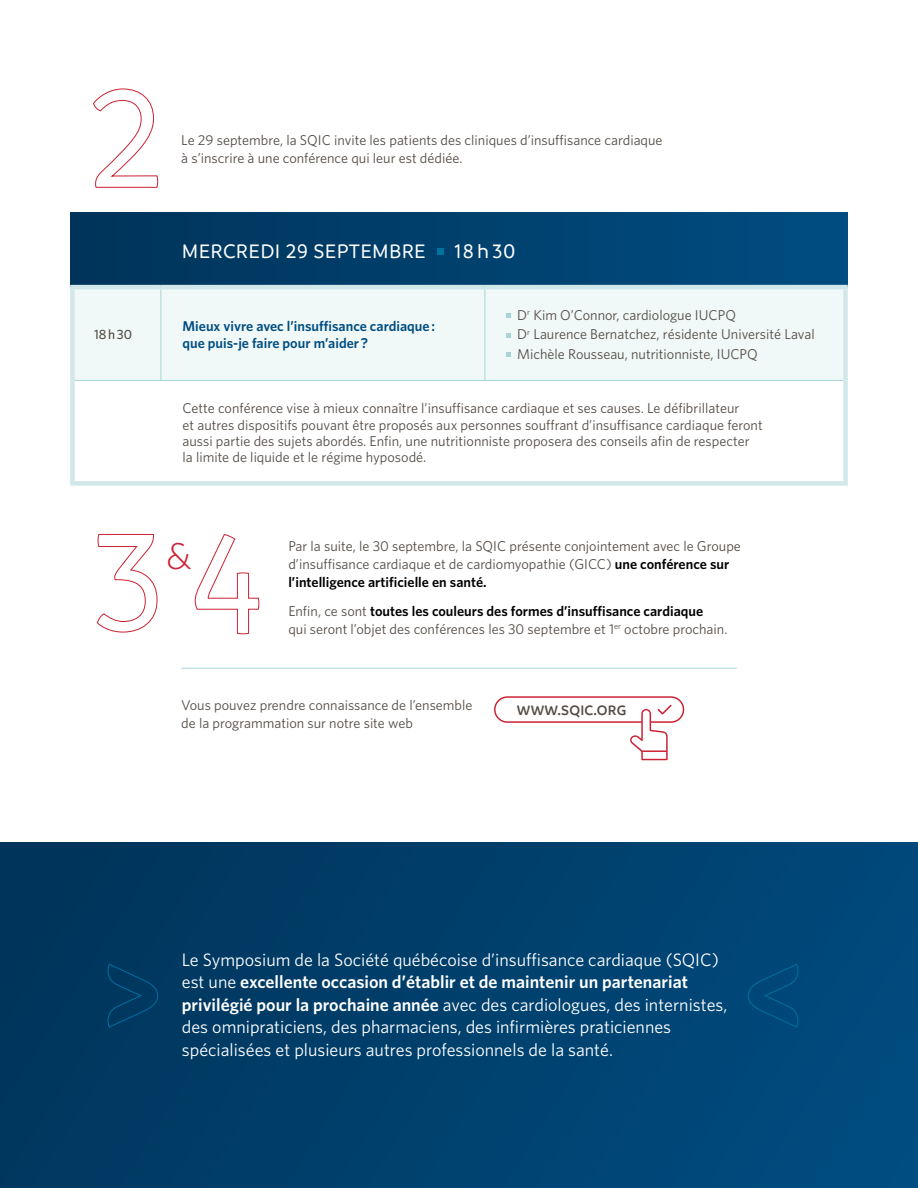
<style>
.page{position:relative;width:918px;height:1188px;background:#fff}
.page>*{position:absolute;margin:0;border:0;box-sizing:border-box;transform-origin:0 0}
.t1{font:300 37.5px "Whitney";color:#cb2233}
.t2{font:500 21px "Branding";letter-spacing:.015em;color:#fff}
.t3{font:18px/22.5px "Whitney";color:#fff}
.t4{font:600 14.7px "Branding";letter-spacing:.015em;color:#544b45}
.t5{font:14.25px/18px "Whitney";color:#544b45}
.t6{font:600 14.25px/16.2px "Whitney";color:#004d81}
.t7{font:500 13.5px "Whitney";letter-spacing:.065em;color:#544b45}
.s1{font-weight:600;color:#000}
.s2{font-weight:600}
</style>
<div class="page">
<div style="left:0;top:842px;width:918px;height:346px;background:linear-gradient(to right,#00355c,#004b7e)"></div>
<div style="left:70px;top:212px;width:778px;height:74px;background:linear-gradient(to right,#01355a,#014d81)"></div>
<div style="left:437px;top:248px;width:6px;height:7px;background:#00709d"></div>
<div style="left:75px;top:289px;width:768px;height:91px;background:#f0f8f8"></div>
<hr style="left:161px;top:289px;width:1px;height:91px;background:#a8d5d7">
<hr style="left:485px;top:289px;width:1px;height:91px;background:#a8d5d7">
<div style="left:70px;top:380px;width:5px;height:101px;background:#d1e8ea"></div>
<div style="left:843px;top:380px;width:5px;height:101px;background:#d1e8ea"></div>
<div style="left:70px;top:481px;width:91px;height:5px;background:#d1e8ea"></div>
<div style="left:161px;top:481px;width:324px;height:5px;background:#d1e8ea"></div>
<div style="left:485px;top:481px;width:363px;height:5px;background:#d1e8ea"></div>
<hr style="left:70px;top:285px;width:91px;height:4px;background:#d1e8ea">
<div style="left:70px;top:289px;width:5px;height:91px;background:#d1e8ea"></div>
<hr style="left:161px;top:285px;width:324px;height:4px;background:#d1e8ea">
<hr style="left:485px;top:285px;width:363px;height:4px;background:#d1e8ea">
<hr style="left:75px;top:380px;width:86px;height:1px;background:#a8d5d7">
<hr style="left:161px;top:380px;width:324px;height:1px;background:#a8d5d7">
<hr style="left:485px;top:380px;width:358px;height:1px;background:#a8d5d7">
<div style="left:843px;top:289px;width:5px;height:91px;background:#d1e8ea"></div>
<svg style="left:507px;top:314px;width:4px;height:4px"></svg>
<svg style="left:507px;top:333px;width:4px;height:4px"></svg>
<svg style="left:507px;top:352px;width:4px;height:5px"></svg>
<svg style="left:93px;top:88px;width:66px;height:100px"></svg>
<hr style="left:181px;top:668px;width:556px;height:1px;background:#a8d5d7">
<svg style="left:494px;top:696px;width:191px;height:65px"></svg>
<svg style="left:107px;top:960px;width:52px;height:67px;background:#003b63"></svg>
<svg style="left:747px;top:960px;width:52px;height:67px;background:#00497a"></svg>
<svg style="left:97px;top:534px;width:61px;height:99px"></svg>
<svg style="left:194px;top:534px;width:66px;height:101px"></svg>
<p class="t5" style="left:181px;top:131px;width:483px">Le 29 septembre, la SQIC invite les patients des cliniques d’insuffisance cardiaque à s’inscrire à une conférence qui leur est dédiée.</p>
<h2 class="t2" style="left:182px;top:240px;width:245px">MERCREDI 29 SEPTEMBRE</h2>
<h2 class="t2" style="left:454px;top:240px;width:63px">18h30</h2>
<p class="t7" style="left:94px;top:326px;width:40px">18h30</p>
<p class="t6" style="left:183px;top:318px;width:254px">Mieux vivre avec l’insuffisance cardiaque: que puis-je faire pour m’aider?</p>
<p class="t5" style="left:517px;top:305px;width:299px;line-height:19.4px">D<sup>r</sup> Kim O’Connor, cardiologue IUCPQ<br>D<sup>r</sup> Laurence Bernatchez, résidente Université Laval<br>Michèle Rousseau, nutritionniste, IUCPQ</p>
<p class="t5" style="left:183px;top:400px;width:582px;line-height:16.2px">Cette conférence vise à mieux connaître l’insuffisance cardiaque et ses causes. Le défibrillateur<br>et autres dispositifs pouvant être proposés aux personnes souffrant d’insuffisance cardiaque feront aussi partie des sujets abordés. Enfin, une nutritionniste proposera des conseils afin de respecter la limite de liquide et le régime hyposodé.</p>
<h1 class="t1" style="left:166px;top:535px;width:27px">&amp;</h1>
<p class="t5" style="left:288px;top:537px;width:454px">Par la suite, le 30 septembre, la SQIC présente conjointement avec le Groupe d’insuffisance cardiaque et de cardiomyopathie (GICC) <span class="s1">une conférence sur l’intelligence artificielle en santé.</span></p>
<p class="t5" style="left:288px;top:602px;width:441px">Enfin, ce sont <span class="s1">toutes les couleurs des formes d’insuffisance cardiaque<br></span>qui seront l’objet des conférences les 30 septembre et 1<sup>er</sup> octobre prochain.</p>
<p class="t5" style="left:181px;top:696px;width:293px">Vous pouvez prendre connaissance de l’ensemble de la programmation sur notre site web</p>
<p class="t4" style="left:517px;top:702px;width:111px">WWW.SQIC.ORG</p>
<p class="t3" style="left:182px;top:948px;width:547px">Le Symposium de la Société québécoise d’insuffisance cardiaque (SQIC) est une <span class="s2">excellente occasion d’établir et de maintenir un partenariat privilégié pour la prochaine année</span> avec des cardiologues, des internistes, des omnipraticiens, des pharmaciens, des infirmières praticiennes spécialisées et plusieurs autres professionnels de la santé.</p>
</div>
